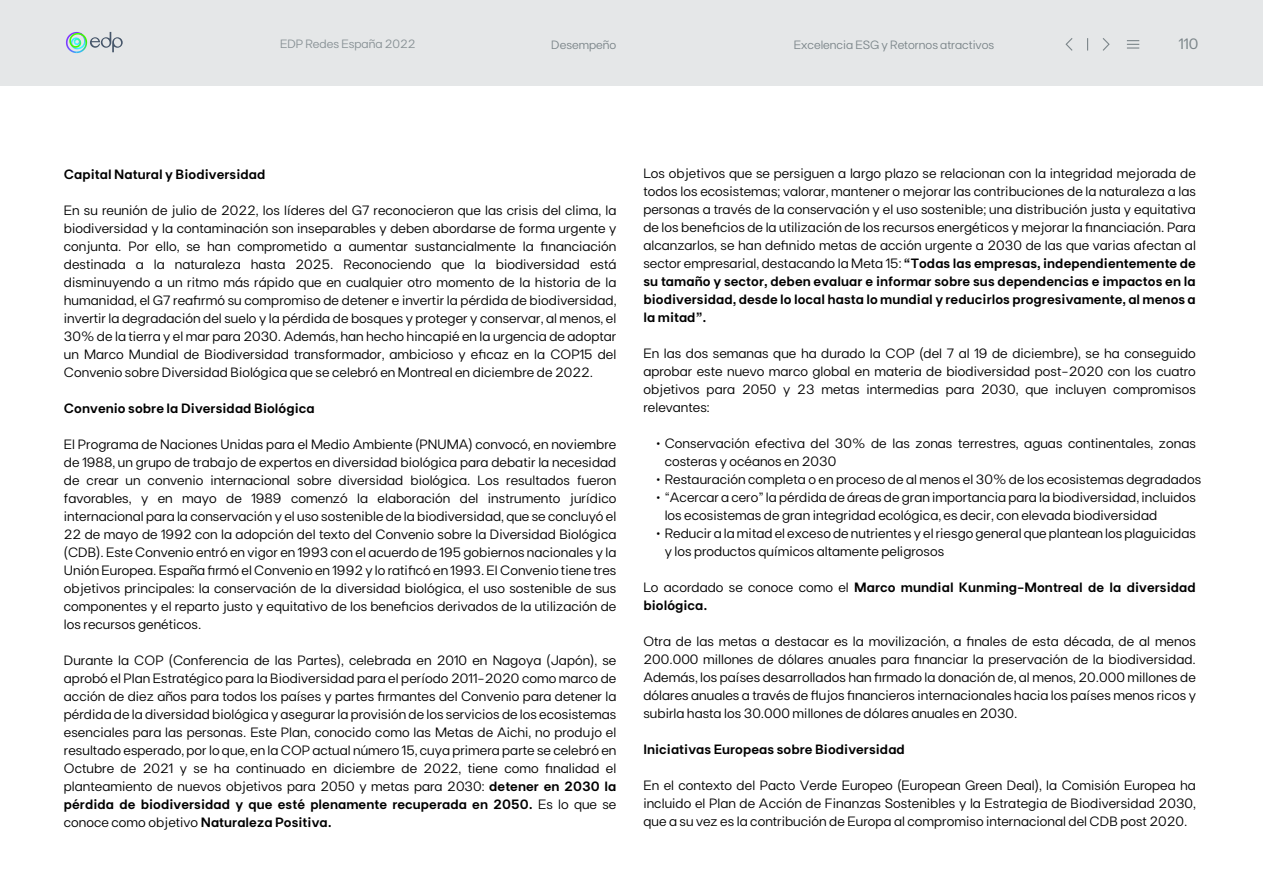
<style>
.page{position:relative;width:1263px;height:893px;background:#fff}
.page>*{position:absolute;margin:0;border:0;box-sizing:border-box;transform-origin:0 0}
.t1{font:15px "FT Base";color:#7c868a}
.t2{font:13.5px/18px "FT Base";letter-spacing:.005em;color:#000;text-align:justify}
.t3{font:600 13.5px/18px "FT Base";letter-spacing:.005em;color:#000}
.t4{font:12px "FT Base";color:#7c868a}
.t5{font:12px "FT Base";color:#889195}
.s1{font-weight:600}
.s2{font-weight:400}
</style>
<div class="page">
<div style="left:0;top:0;width:1263px;height:85px;background:#e5e7e8"></div>
<svg style="left:1087px;top:38px;width:1px;height:13px"></svg>
<svg style="left:1127px;top:40px;width:12px;height:9px"></svg>
<svg style="left:1102px;top:38px;width:8px;height:13px"></svg>
<svg style="left:1065px;top:38px;width:8px;height:13px"></svg>
<svg style="left:66px;top:32px;width:57px;height:21px"></svg>
<p class="t5" style="left:280px;top:37px;width:137px">EDP Redes España 2022</p>
<p class="t4" style="left:551px;top:38px;width:67px">Desempeño</p>
<p class="t4" style="left:794px;top:38px;width:202px">Excelencia ESG y Retornos atractivos</p>
<p class="t1" style="left:1179px;top:35px;width:21px">110</p>
<p class="t3" style="left:64px;top:165px;width:203px">Capital Natural y Biodiversidad</p>
<p class="t2" style="left:64px;top:201px;width:554px">En su reunión de julio de 2022, los líderes del G7 reconocieron que las crisis del clima, la biodiversidad y la contaminación son inseparables y deben abordarse de forma urgente y conjunta. Por ello, se han comprometido a aumentar sustancialmente la financiación destinada a la naturaleza hasta 2025. Reconociendo que la biodiversidad está disminuyendo a un ritmo más rápido que en cualquier otro momento de la historia de la humanidad, el G7 reafirmó su compromiso de detener e invertir la pérdida de biodiversidad, invertir la degradación del suelo y la pérdida de bosques y proteger y conservar, al menos, el 30% de la tierra y el mar para 2030. Además, han hecho hincapié en la urgencia de adoptar un Marco Mundial de Biodiversidad transformador, ambicioso y eficaz en la COP15 del Convenio sobre Diversidad Biológica que se celebró en Montreal en diciembre de 2022.</p>
<p class="t3" style="left:64px;top:399px;width:252px">Convenio sobre la Diversidad Biológica</p>
<p class="t2" style="left:64px;top:435px;width:554px">El Programa de Naciones Unidas para el Medio Ambiente (PNUMA) convocó, en noviembre de 1988, un grupo de trabajo de expertos en diversidad biológica para debatir la necesidad de crear un convenio internacional sobre diversidad biológica. Los resultados fueron favorables, y en mayo de 1989 comenzó la elaboración del instrumento jurídico internacional para la conservación y el uso sostenible de la biodiversidad, que se concluyó el 22 de mayo de 1992 con la adopción del texto del Convenio sobre la Diversidad Biológica (CDB). Este Convenio entró en vigor en 1993 con el acuerdo de 195 gobiernos nacionales y la Unión Europea. España firmó el Convenio en 1992 y lo ratificó en 1993. El Convenio tiene tres objetivos principales: la conservación de la diversidad biológica, el uso sostenible de sus componentes y el reparto justo y equitativo de los beneficios derivados de la utilización de los recursos genéticos.</p>
<p class="t2" style="left:64px;top:651px;width:554px">Durante la COP (Conferencia de las Partes), celebrada en 2010 en Nagoya (Japón), se aprobó el Plan Estratégico para la Biodiversidad para el período 2011-2020 como marco de acción de diez años para todos los países y partes firmantes del Convenio para detener la pérdida de la diversidad biológica y asegurar la provisión de los servicios de los ecosistemas esenciales para las personas. Este Plan, conocido como las Metas de Aichi, no produjo el resultado esperado, por lo que, en la COP actual número 15, cuya primera parte se celebró en Octubre de 2021 y se ha continuado en diciembre de 2022, tiene como finalidad el planteamiento de nuevos objetivos para 2050 y metas para 2030: <span class="s1">detener en 2030 la pérdida de biodiversidad y que esté plenamente recuperada en 2050.</span> Es lo que se conoce como objetivo <span class="s1">Naturaleza Positiva.</span></p>
<p class="t2" style="left:643px;top:164px;width:554px">Los objetivos que se persiguen a largo plazo se relacionan con la integridad mejorada de todos los ecosistemas; valorar, mantener o mejorar las contribuciones de la naturaleza a las personas a través de la conservación y el uso sostenible; una distribución justa y equitativa de los beneficios de la utilización de los recursos energéticos y mejorar la financiación. Para alcanzarlos, se han definido metas de acción urgente a 2030 de las que varias afectan al sector empresarial, destacando la Meta 15: <span class="s1">“Todas las empresas, independientemente de su tamaño y sector, deben evaluar e informar sobre sus dependencias e impactos en la biodiversidad, desde lo local hasta lo mundial y reducirlos progresivamente, al menos a la mitad”.</span></p>
<p class="t2" style="left:643px;top:344px;width:554px">En las dos semanas que ha durado la COP (del 7 al 19 de diciembre), se ha conseguido aprobar este nuevo marco global en materia de biodiversidad post-2020 con los cuatro objetivos para 2050 y 23 metas intermedias para 2030, que incluyen compromisos relevantes:</p>
<p class="t2" style="left:665px;top:434px;width:533px;text-indent:-9px">• Conservación efectiva del 30% de las zonas terrestres, aguas continentales, zonas costeras y océanos en 2030</p>
<p class="t2" style="left:656px;top:470px;width:547px">• Restauración completa o en proceso de al menos el 30% de los ecosistemas degradados</p>
<p class="t2" style="left:665px;top:488px;width:533px;text-indent:-9px">• “Acercar a cero” la pérdida de áreas de gran importancia para la biodiversidad, incluidos los ecosistemas de gran integridad ecológica, es decir, con elevada biodiversidad</p>
<p class="t2" style="left:665px;top:524px;width:533px;text-indent:-9px">• Reducir a la mitad el exceso de nutrientes y el riesgo general que plantean los plaguicidas y los productos químicos altamente peligrosos</p>
<p class="t3" style="left:643px;top:578px;width:554px"><span class="s2">Lo acordado se conoce como el</span> Marco mundial Kunming-Montreal de la diversidad biológica.</p>
<p class="t2" style="left:643px;top:632px;width:554px">Otra de las metas a destacar es la movilización, a finales de esta década, de al menos 200.000 millones de dólares anuales para financiar la preservación de la biodiversidad.<br>Además, los países desarrollados han firmado la donación de, al menos, 20.000 millones de dólares anuales a través de flujos financieros internacionales hacia los países menos ricos y subirla hasta los 30.000 millones de dólares anuales en 2030.</p>
<p class="t3" style="left:643px;top:740px;width:263px">Iniciativas Europeas sobre Biodiversidad</p>
<p class="t2" style="left:643px;top:776px;width:554px">En el contexto del Pacto Verde Europeo (European Green Deal), la Comisión Europea ha incluido el Plan de Acción de Finanzas Sostenibles y la Estrategia de Biodiversidad 2030, que a su vez es la contribución de Europa al compromiso internacional del CDB post 2020.</p>
</div>
